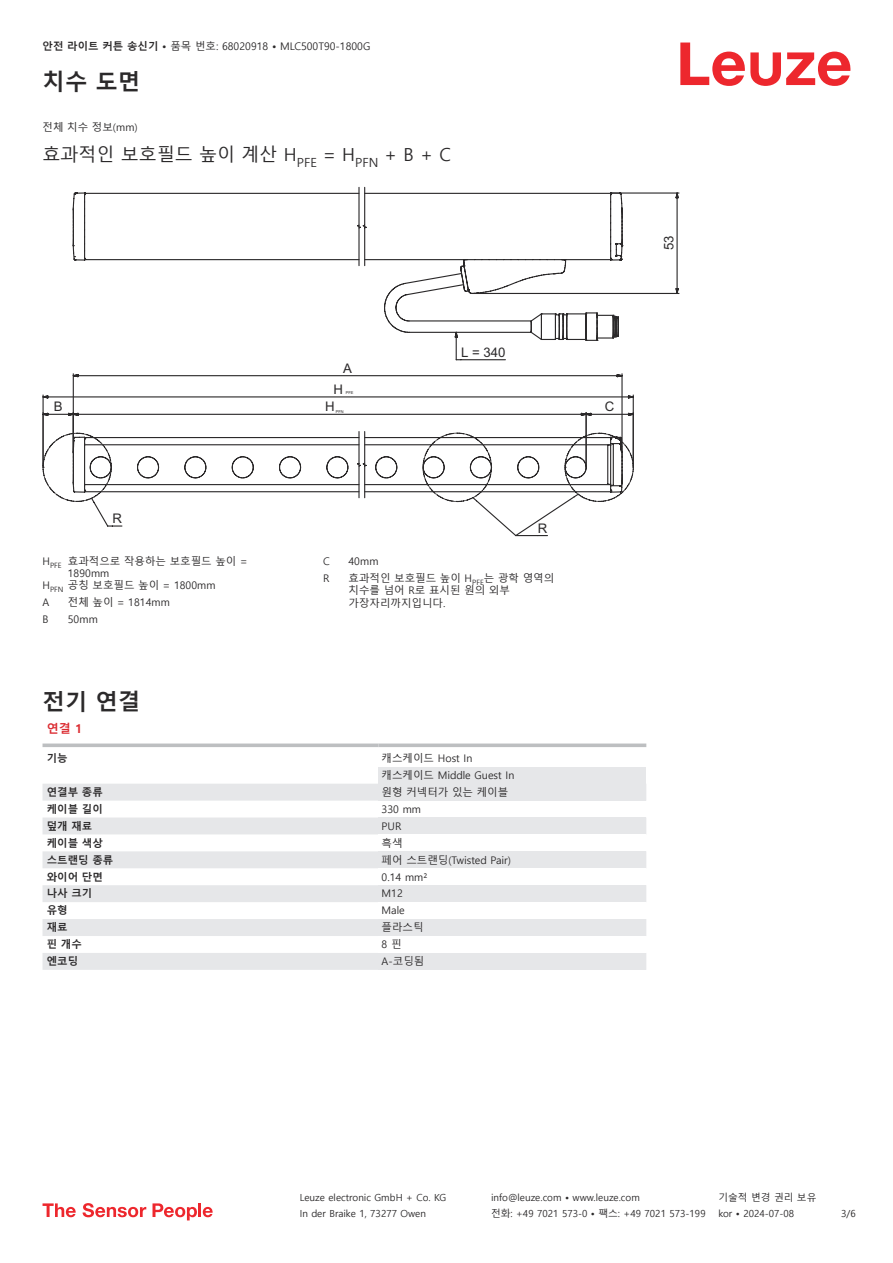
<style>
.page{position:relative;width:893px;height:1263px;background:#fff}
.page>*{position:absolute;margin:0;border:0;box-sizing:border-box;transform-origin:0 0}
.t1{font:700 22.5px "Malgun Gothic";color:#2b292a}
.t2{font:18px "Malgun Gothic";color:#2b292a}
.t3{font:13.2px "Arial";color:#2b292a}
.t4{font:700 12px "Malgun Gothic";color:#db2a30}
.t5{font:10.5px/12.6px "Malgun Gothic";color:#2b292a}
.t6{font:700 10.5px "Malgun Gothic";color:#2b292a}
.t7{font:9.75px "Malgun Gothic";color:#2b292a}
.t8{font:3.9px "Arial";color:#2b292a}
.s1{font-weight:700}
</style>
<div class="page">
<svg style="left:680px;top:43px;width:170px;height:43px"></svg>
<svg style="left:43px;top:784px;width:603px;height:186px;fill:#e6e7e9"></svg>
<svg style="left:43px;top:743px;width:335px;height:4px"></svg>
<svg style="left:378px;top:743px;width:268px;height:4px"></svg>
<div style="left:378px;top:767px;width:268px;height:17px;background:#e6e7e9"></div>
<div style="left:378px;top:784px;width:268px;height:16px;background:#e6e7e9"></div>
<div style="left:378px;top:801px;width:268px;height:16px;background:#fff"></div>
<div style="left:378px;top:817px;width:268px;height:17px;background:#e6e7e9"></div>
<div style="left:378px;top:834px;width:268px;height:17px;background:#fff"></div>
<div style="left:378px;top:851px;width:268px;height:17px;background:#e6e7e9"></div>
<div style="left:378px;top:868px;width:268px;height:17px;background:#fff"></div>
<div style="left:378px;top:885px;width:268px;height:17px;background:#e6e7e9"></div>
<div style="left:378px;top:902px;width:268px;height:17px;background:#fff"></div>
<div style="left:378px;top:919px;width:268px;height:17px;background:#e6e7e9"></div>
<div style="left:378px;top:936px;width:268px;height:17px;background:#fff"></div>
<div style="left:378px;top:953px;width:268px;height:17px;background:#e6e7e9"></div>
<svg style="left:43px;top:1203px;width:33px;height:14px"></svg>
<svg style="left:83px;top:1203px;width:63px;height:14px"></svg>
<svg style="left:153px;top:1203px;width:44px;height:17px"></svg>
<hr style="left:198px;top:1203px;width:3px;height:14px;background:#ed272d">
<svg style="left:203px;top:1207px;width:10px;height:10px"></svg>
<svg style="left:83px;top:187px;width:300px;height:80px"></svg>
<svg style="left:383px;top:192px;width:297px;height:169px"></svg>
<svg style="left:43px;top:373px;width:591px;height:164px"></svg>
<p class="t5" style="left:43px;top:40px;width:329px"><span class="s1">안전 라이트 커튼 송신기 •</span> 품목 번호: 68020918 <span class="s1">•</span> MLC500T90-1800G</p>
<h1 class="t1" style="left:43px;top:69px;width:99px">치수 도면</h1>
<p class="t5" style="left:43px;top:121px;width:97px">전체 치수 정보(mm)</p>
<h2 class="t2" style="left:43px;top:144px;width:410px">효과적인 보호필드 높이 계산 H<sub>PFE</sub> = H<sub>PFN</sub> + B + C</h2>
<p class="t3" style="left:343px;top:360px;width:10px">A</p>
<p class="t3" style="left:333px;top:382px;width:11px">H</p>
<p class="t8" style="left:346px;top:390px;width:9px">PFE</p>
<p class="t3" style="left:461px;top:344px;width:46px">L = 340</p>
<p class="t3" style="left:54px;top:399px;width:10px">B</p>
<p class="t8" style="left:336px;top:409px;width:9px">PFN</p>
<p class="t3" style="left:605px;top:399px;width:11px">C</p>
<p class="t3" style="left:325px;top:399px;width:11px">H</p>
<p class="t3" style="left:112px;top:511px;width:11px">R</p>
<p class="t5" style="left:43px;top:555px;width:206px">H<sub>PFE</sub> 효과적으로 작용하는 보호필드 높이 =</p>
<p class="t5" style="left:68px;top:567px;width:43px">1890mm</p>
<p class="t5" style="left:43px;top:579px;width:175px">H<sub>PFN</sub> 공칭 보호필드 높이 = 1800mm</p>
<p class="t5" style="left:43px;top:596px;width:8px">A</p>
<p class="t5" style="left:68px;top:596px;width:104px">전체 높이 = 1814mm</p>
<p class="t5" style="left:43px;top:613px;width:8px">B</p>
<p class="t5" style="left:68px;top:613px;width:32px">50mm</p>
<p class="t3" style="left:538px;top:520px;width:11px">R</p>
<p class="t5" style="left:323px;top:555px;width:8px">C</p>
<p class="t5" style="left:348px;top:555px;width:32px">40mm</p>
<p class="t5" style="left:323px;top:572px;width:8px">R</p>
<p class="t5" style="left:348px;top:572px;width:207px">효과적인 보호필드 높이 H<sub>PFE</sub>는 광학 영역의 치수를 넘어 R로 표시된 원의 외부 가장자리까지입니다.</p>
<h1 class="t1" style="left:43px;top:688px;width:99px">전기 연결</h1>
<p class="t4" style="left:47px;top:721px;width:37px">연결 1</p>
<p class="t6" style="left:47px;top:752px;width:22px">기능</p>
<p class="t5" style="left:382px;top:750px;width:134px;line-height:17px">캐스케이드 Host In 캐스케이드 Middle Guest In</p>
<p class="t6" style="left:47px;top:786px;width:58px">연결부 종류</p>
<p class="t5" style="left:382px;top:786px;width:128px">원형 커넥터가 있는 케이블</p>
<p class="t6" style="left:47px;top:803px;width:58px">케이블 길이</p>
<p class="t5" style="left:382px;top:803px;width:41px">330 mm</p>
<p class="t6" style="left:47px;top:820px;width:47px">덮개 재료</p>
<p class="t5" style="left:382px;top:820px;width:21px">PUR</p>
<p class="t6" style="left:47px;top:837px;width:58px">케이블 색상</p>
<p class="t5" style="left:382px;top:837px;width:22px">흑색</p>
<p class="t6" style="left:47px;top:853px;width:68px">스트랜딩 종류</p>
<p class="t5" style="left:382px;top:854px;width:131px">페어 스트랜딩(Twisted Pair)</p>
<p class="t6" style="left:47px;top:870px;width:58px">와이어 단면</p>
<p class="t5" style="left:382px;top:871px;width:47px">0.14 mm²</p>
<p class="t6" style="left:47px;top:887px;width:47px">나사 크기</p>
<p class="t5" style="left:382px;top:887px;width:23px">M12</p>
<p class="t6" style="left:47px;top:904px;width:22px">유형</p>
<p class="t5" style="left:382px;top:904px;width:25px">Male</p>
<p class="t6" style="left:47px;top:921px;width:22px">재료</p>
<p class="t5" style="left:382px;top:921px;width:43px">플라스틱</p>
<p class="t6" style="left:47px;top:938px;width:37px">핀 개수</p>
<p class="t5" style="left:382px;top:938px;width:21px">8 핀</p>
<p class="t6" style="left:47px;top:955px;width:33px">엔코딩</p>
<p class="t5" style="left:382px;top:955px;width:44px">A-코딩됨</p>
<p class="t3" style="left:661px;top:250px;width:16px;rotate:-90deg">53</p>
<p class="t7" style="left:300px;top:1192px;width:148px">Leuze electronic GmbH + Co. KG</p>
<p class="t7" style="left:491px;top:1192px;width:150px">info@leuze.com • www.leuze.com</p>
<p class="t7" style="left:718px;top:1192px;width:100px">기술적 변경 권리 보유</p>
<p class="t7" style="left:300px;top:1208px;width:128px">In der Braike 1, 73277 Owen</p>
<p class="t7" style="left:491px;top:1208px;width:216px">전화: +49 7021 573-0 • 팩스: +49 7021 573-199</p>
<p class="t7" style="left:718px;top:1208px;width:77px">kor • 2024-07-08</p>
<p class="t7" style="left:841px;top:1208px;width:16px">3/6</p>
</div>
